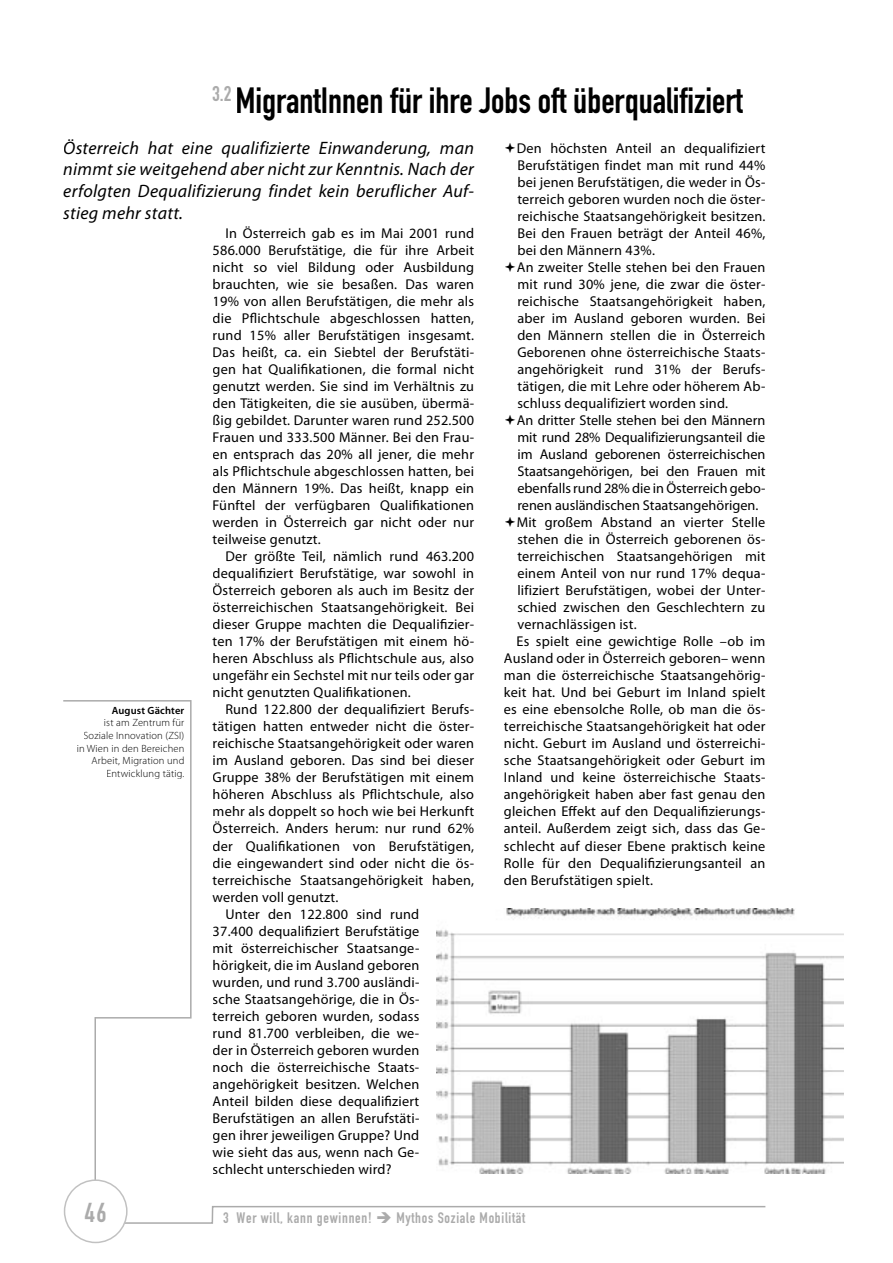
<style>
.page{position:relative;width:893px;height:1263px;background:#fff}
.page>*{position:absolute;margin:0;border:0;box-sizing:border-box;transform-origin:0 0}
.t1{font:36px "DIN Engschrift";color:#000}
.t2{font:27px "DIN Engschrift";color:#ababab}
.t3{font:italic 18px/21.6px "Myriad Pro";letter-spacing:.015em;color:#000;text-align:justify}
.t4{font:15px "DIN Engschrift";letter-spacing:.05em;color:#ababab}
.t5{font:14.25px/17px "Myriad Pro";letter-spacing:.015em;color:#000;text-align:justify}
.t6{font:300 10.5px/12.6px "Myriad Pro";letter-spacing:.015em;color:#000;text-align:right}
.t7{font:600 10.5px "Myriad Pro";letter-spacing:.015em;color:#000}
</style>
<div class="page">
<svg style="left:63px;top:700px;width:129px;height:479px"></svg>
<img style="left:436px;top:909px;width:408px;height:265px">
<svg style="left:64px;top:1179px;width:701px;height:64px"></svg>
<h1 class="t1" style="left:212px;top:79px;width:532px"><sup>3.2</sup> MigrantInnen für ihre Jobs oft überqualifiziert</h1>
<p class="t3" style="left:63px;top:137px;width:412px">Österreich hat eine qualifizierte Einwanderung, man nimmt sie weitgehend aber nicht zur Kenntnis. Nach der erfolgten Dequalifizierung findet kein beruflicher Auf&shy;stieg mehr statt.</p>
<p class="t7" style="left:112px;top:704px;width:74px">August Gächter</p>
<p class="t6" style="left:77px;top:717px;width:109px">ist am Zentrum für<br>Soziale Innovation (ZSI) in Wien in den Bereichen<br>Arbeit, Migration und<br>Entwicklung tätig.</p>
<p class="t5" style="left:213px;top:225px;width:263px;text-indent:13px">In Österreich gab es im Mai 2001 rund 586.000 Berufstätige, die für ihre Arbeit nicht so viel Bildung oder Ausbildung brauchten, wie sie besaßen. Das waren 19% von allen Berufstätigen, die mehr als die Pflichtschule abgeschlossen hatten, rund 15% aller Berufstätigen insgesamt.<br>Das heißt, ca. ein Siebtel der Berufstäti&shy;gen hat Qualifikationen, die formal nicht genutzt werden. Sie sind im Verhältnis zu den Tätigkeiten, die sie ausüben, übermä&shy;ßig gebildet. Darunter waren rund 252.500<br>Frauen und 333.500 Männer. Bei den Frau&shy;en entsprach das 20% all jener, die mehr als Pflichtschule abgeschlossen hatten, bei den Männern 19%. Das heißt, knapp ein Fünftel der verfügbaren Qualifikationen werden in Österreich gar nicht oder nur teilweise genutzt.</p>
<p class="t5" style="left:213px;top:548px;width:263px;text-indent:13px">Der größte Teil, nämlich rund 463.200 dequalifiziert Berufstätige, war sowohl in Österreich geboren als auch im Besitz der österreichischen Staatsangehörigkeit. Bei dieser Gruppe machten die Dequalifizier&shy;ten 17% der Berufstätigen mit einem hö&shy;heren Abschluss als Pflichtschule aus, also ungefähr ein Sechstel mit nur teils oder gar nicht genutzten Qualifikationen.</p>
<p class="t5" style="left:225px;top:701px;width:250px">Rund 122.800 der dequalifiziert Berufs-</p>
<p class="t5" style="left:213px;top:718px;width:263px">tätigen hatten entweder nicht die öster-</p>
<p class="t5" style="left:213px;top:735px;width:263px">reichische Staatsangehörigkeit oder waren</p>
<p class="t5" style="left:213px;top:752px;width:263px">im Ausland geboren. Das sind bei dieser</p>
<p class="t5" style="left:213px;top:769px;width:263px">Gruppe 38% der Berufstätigen mit einem</p>
<p class="t5" style="left:213px;top:786px;width:263px">höheren Abschluss als Pflichtschule, also</p>
<p class="t5" style="left:213px;top:803px;width:263px">mehr als doppelt so hoch wie bei Herkunft</p>
<p class="t5" style="left:213px;top:820px;width:263px">Österreich. Anders herum: nur rund 62%</p>
<p class="t5" style="left:213px;top:837px;width:263px">der Qualifikationen von Berufstätigen,</p>
<p class="t5" style="left:213px;top:854px;width:263px">die eingewandert sind oder nicht die ös-</p>
<p class="t5" style="left:213px;top:871px;width:263px">terreichische Staatsangehörigkeit haben,</p>
<p class="t5" style="left:213px;top:888px;width:127px">werden voll genutzt.</p>
<p class="t5" style="left:225px;top:905px;width:195px">Unter den 122.800 sind rund</p>
<p class="t5" style="left:213px;top:922px;width:208px">37.400 dequalifiziert Berufstätige</p>
<p class="t5" style="left:213px;top:939px;width:208px">mit österreichischer Staatsange-</p>
<p class="t5" style="left:213px;top:956px;width:208px">hörigkeit, die im Ausland geboren</p>
<p class="t5" style="left:213px;top:973px;width:208px">wurden, und rund 3.700 ausländi-</p>
<p class="t5" style="left:213px;top:990px;width:208px">sche Staatsangehörige, die in Ös-</p>
<p class="t5" style="left:213px;top:1008px;width:208px">terreich geboren wurden, sodass</p>
<p class="t5" style="left:213px;top:1025px;width:208px">rund 81.700 verbleiben, die we-</p>
<p class="t5" style="left:213px;top:1042px;width:208px">der in Österreich geboren wurden</p>
<p class="t5" style="left:213px;top:1059px;width:208px">noch die österreichische Staats-</p>
<p class="t5" style="left:213px;top:1076px;width:208px">angehörigkeit besitzen. Welchen</p>
<p class="t5" style="left:213px;top:1093px;width:208px">Anteil bilden diese dequalifiziert</p>
<p class="t5" style="left:213px;top:1110px;width:208px">Berufstätigen an allen Berufstäti-</p>
<p class="t5" style="left:213px;top:1127px;width:208px">gen ihrer jeweiligen Gruppe? Und</p>
<p class="t5" style="left:213px;top:1144px;width:208px">wie sieht das aus, wenn nach Ge-</p>
<p class="t5" style="left:213px;top:1161px;width:180px">schlecht unterschieden wird?</p>
<p class="t5" style="left:517px;top:140px;width:250px">Den höchsten Anteil an dequalifiziert</p>
<p class="t5" style="left:517px;top:157px;width:250px">Berufstätigen findet man mit rund 44%</p>
<p class="t5" style="left:517px;top:174px;width:250px">bei jenen Berufstätigen, die weder in Ös-</p>
<p class="t5" style="left:517px;top:191px;width:249px">terreich geboren wurden noch die öster-</p>
<p class="t5" style="left:517px;top:208px;width:250px">reichische Staatsangehörigkeit besitzen.</p>
<p class="t5" style="left:517px;top:225px;width:250px">Bei den Frauen beträgt der Anteil 46%,</p>
<p class="t5" style="left:517px;top:242px;width:139px">bei den Männern 43%.</p>
<p class="t5" style="left:517px;top:259px;width:250px">An zweiter Stelle stehen bei den Frauen</p>
<p class="t5" style="left:517px;top:276px;width:249px">mit rund 30% jene, die zwar die öster-</p>
<p class="t5" style="left:517px;top:293px;width:249px">reichische Staatsangehörigkeit haben,</p>
<p class="t5" style="left:517px;top:310px;width:250px">aber im Ausland geboren wurden. Bei</p>
<p class="t5" style="left:517px;top:327px;width:250px">den Männern stellen die in Österreich</p>
<p class="t5" style="left:517px;top:344px;width:249px">Geborenen ohne österreichische Staats-</p>
<p class="t5" style="left:517px;top:361px;width:250px">angehörigkeit rund 31% der Berufs-</p>
<p class="t5" style="left:517px;top:378px;width:249px">tätigen, die mit Lehre oder höherem Ab-</p>
<p class="t5" style="left:517px;top:395px;width:212px">schluss dequalifiziert worden sind.</p>
<p class="t5" style="left:517px;top:412px;width:250px">An dritter Stelle stehen bei den Männern</p>
<p class="t5" style="left:517px;top:429px;width:250px">mit rund 28% Dequalifizierungsanteil die</p>
<p class="t5" style="left:517px;top:446px;width:249px">im Ausland geborenen österreichischen</p>
<p class="t5" style="left:517px;top:463px;width:249px">Staatsangehörigen, bei den Frauen mit</p>
<p class="t5" style="left:517px;top:480px;width:250px">ebenfalls rund 28% die in Österreich gebo-</p>
<p class="t5" style="left:517px;top:497px;width:242px">renen ausländischen Staatsangehörigen.</p>
<p class="t5" style="left:517px;top:514px;width:250px">Mit großem Abstand an vierter Stelle</p>
<p class="t5" style="left:517px;top:531px;width:249px">stehen die in Österreich geborenen ös-</p>
<p class="t5" style="left:517px;top:548px;width:249px">terreichischen Staatsangehörigen mit</p>
<p class="t5" style="left:517px;top:565px;width:250px">einem Anteil von nur rund 17% dequa-</p>
<p class="t5" style="left:517px;top:582px;width:250px">lifiziert Berufstätigen, wobei der Unter-</p>
<p class="t5" style="left:517px;top:599px;width:249px">schied zwischen den Geschlechtern zu</p>
<p class="t5" style="left:517px;top:616px;width:121px">vernachlässigen ist.</p>
<p class="t5" style="left:517px;top:633px;width:250px">Es spielt eine gewichtige Rolle –ob im</p>
<p class="t5" style="left:504px;top:650px;width:263px">Ausland oder in Österreich geboren– wenn</p>
<p class="t5" style="left:504px;top:667px;width:263px">man die österreichische Staatsangehörig-</p>
<p class="t5" style="left:504px;top:684px;width:263px">keit hat. Und bei Geburt im Inland spielt</p>
<p class="t5" style="left:504px;top:701px;width:263px">es eine ebensolche Rolle, ob man die ös-</p>
<p class="t5" style="left:504px;top:718px;width:263px">terreichische Staatsangehörigkeit hat oder</p>
<p class="t5" style="left:504px;top:735px;width:263px">nicht. Geburt im Ausland und österreichi-</p>
<p class="t5" style="left:504px;top:752px;width:263px">sche Staatsangehörigkeit oder Geburt im</p>
<p class="t5" style="left:504px;top:769px;width:263px">Inland und keine österreichische Staats-</p>
<p class="t5" style="left:504px;top:786px;width:263px">angehörigkeit haben aber fast genau den</p>
<p class="t5" style="left:504px;top:803px;width:263px">gleichen Effekt auf den Dequalifizierungs-</p>
<p class="t5" style="left:504px;top:820px;width:263px">anteil. Außerdem zeigt sich, dass das Ge-</p>
<p class="t5" style="left:504px;top:837px;width:263px">schlecht auf dieser Ebene praktisch keine</p>
<p class="t5" style="left:504px;top:854px;width:263px">Rolle für den Dequalifizierungsanteil an</p>
<p class="t5" style="left:504px;top:871px;width:151px">den Berufstätigen spielt.</p>
<h2 class="t2" style="left:85px;top:1197px;width:23px">46</h2>
<p class="t4" style="left:223px;top:1209px;width:150px">3 Wer will, kann gewinnen!</p>
<p class="t4" style="left:396px;top:1209px;width:130px">Mythos Soziale Mobilität</p>
</div>
